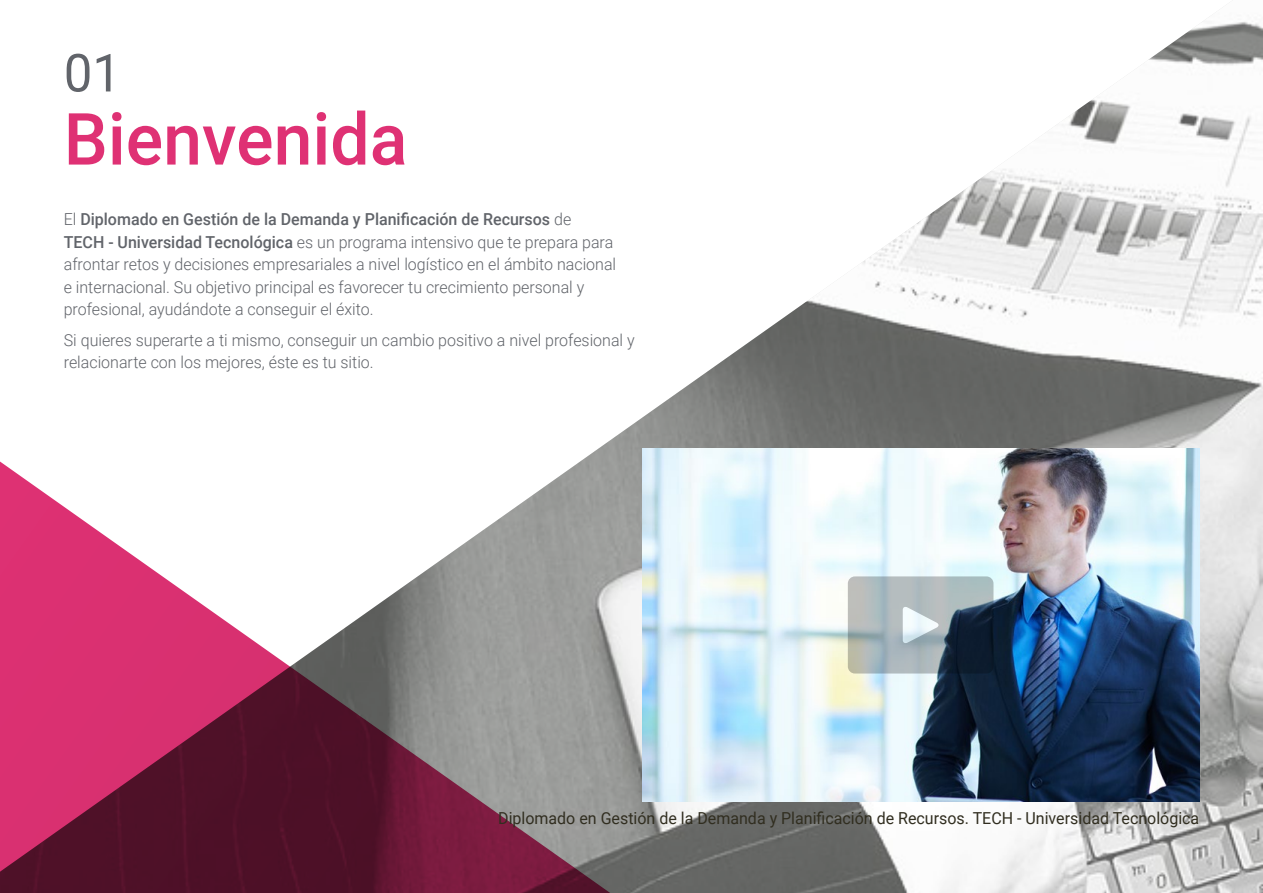
<style>
.page{position:relative;width:1263px;height:893px;background:#fff}
.page>*{position:absolute;margin:0;border:0;box-sizing:border-box;transform-origin:0 0}
.t1{font:500 72px "Roboto";color:#df3174}
.t2{font:52.5px "Roboto";color:#61646a}
.t3{font:300 16.5px/22.5px "Roboto";color:#61646a}
.t4{font:16.5px "Roboto";color:#312e20}
.s1{font-weight:500}
</style>
<div class="page">
<img style="left:602px;top:21px;width:661px;height:872px">
<svg style="left:0;top:446px;width:640px;height:447px"></svg>
<img style="left:642px;top:448px;width:557px;height:353px">
<svg style="left:848px;top:576px;width:145px;height:97px;background:#8e9ba1"></svg>
<h2 class="t2" style="left:64px;top:36px;width:59px">01</h2>
<h1 class="t1" style="left:64px;top:89px;width:345px">Bienvenida</h1>
<p class="t3" style="left:64px;top:207px;width:554px">El <span class="s1">Diplomado en Gestión de la Demanda y Planificación de Recursos</span> de<br><span class="s1">TECH - Universidad Tecnológica</span> es un programa intensivo que te prepara para afrontar retos y decisiones empresariales a nivel logístico en el ámbito nacional e internacional. Su objetivo principal es favorecer tu crecimiento personal y profesional, ayudándote a conseguir el éxito.</p>
<p class="t3" style="left:64px;top:328px;width:572px">Si quieres superarte a ti mismo, conseguir un cambio positivo a nivel profesional y relacionarte con los mejores, éste es tu sitio.</p>
<p class="t4" style="left:498px;top:806px;width:703px">Diplomado en Gestión de la Demanda y Planificación de Recursos. TECH - Universidad Tecnológica</p>
</div>
